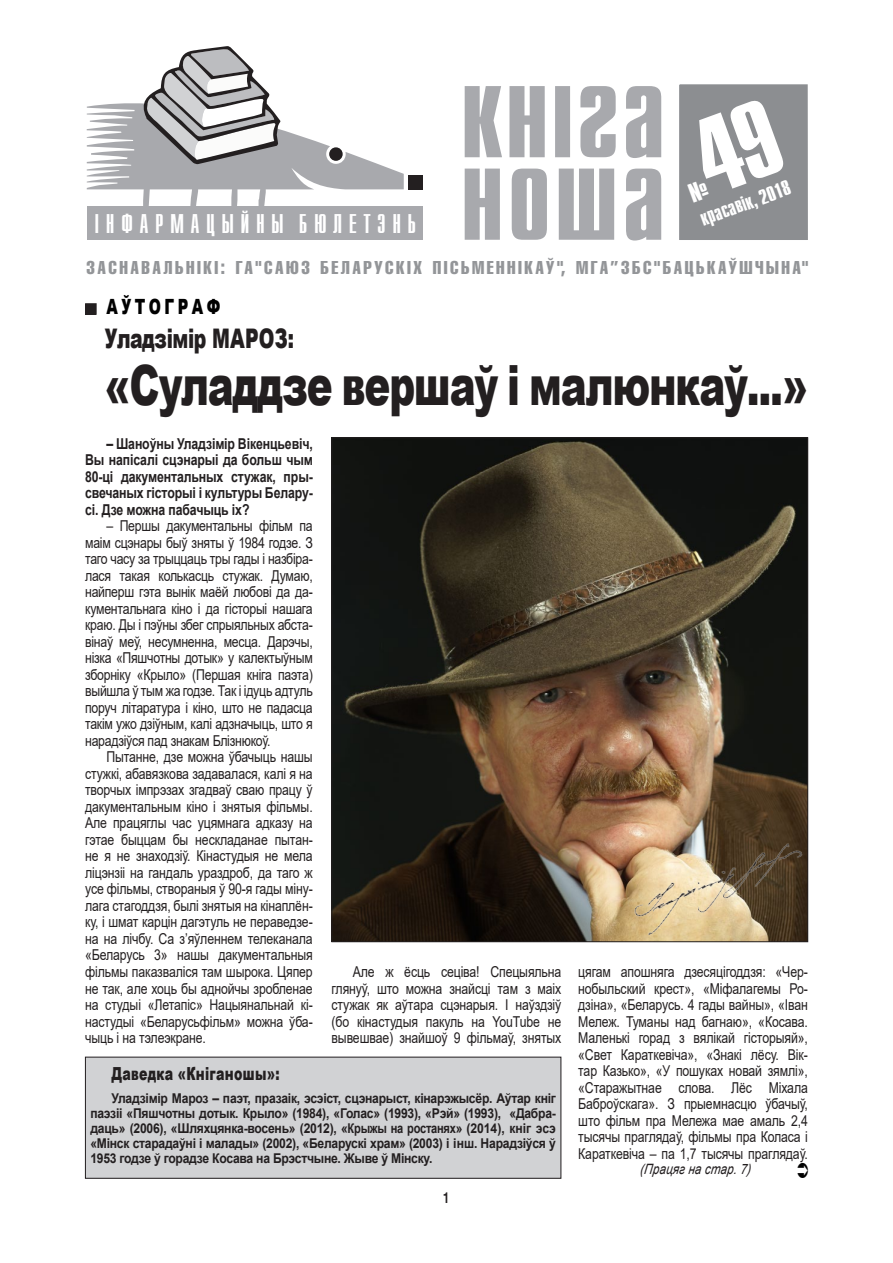
<style>
.page{position:relative;width:893px;height:1263px;background:#fff}
.page>*{position:absolute;margin:0;border:0;box-sizing:border-box;transform-origin:0 0}
.t1{font:900 55.5px "Arial";letter-spacing:-.03em;color:#231f20;scale:.7 1}
.t2{font:27px "Compact C";letter-spacing:.24em;color:#fff}
.t3{font:900 27px "Arial";letter-spacing:-.025em;color:#231f20;scale:.7 1}
.t4{font:700 21px "Compact C";color:#fff}
.t5{font:900 21px "Arial";letter-spacing:.235em;color:#000;scale:.7 1}
.t6{font:18.3px "Helios Compressed";letter-spacing:.14em;color:#939598}
.t7{font:900 18px "Arial";letter-spacing:.02em;color:#231f20;scale:.7 1}
.t8{font:15px/16.5px "Arial";letter-spacing:-.01em;color:#231f20;text-align:justify;scale:.82 1}
.t9{font:700 15px/16.5px "Arial";letter-spacing:-.01em;color:#231f20;text-align:justify;scale:.82 1}
.t10{font:700 15px "Helios Cond";color:#231f20;scale:.82 1}
.t11{font:italic 14.25px "Arial";color:#231f20;scale:.82 1}
.t12{font:700 13.5px/15px "Arial";letter-spacing:-.02em;color:#231f20;text-align:justify;scale:.9 1}
</style>
<div class="page">
<div style="left:85px;top:1057px;width:476px;height:121px;background:#d1d2d4"></div>
<div style="left:85px;top:1057px;width:476px;height:122px;border:1px solid #231f20"></div>
<div style="left:86px;top:304px;width:10px;height:10px;background:#231f20"></div>
<div style="left:85px;top:303px;width:12px;height:12px;border:2px solid #231f20"></div>
<svg style="left:465px;top:86px;width:196px;height:155px"></svg>
<div style="left:87px;top:206px;width:336px;height:34px;background:#a8a9ad"></div>
<div style="left:408px;top:175px;width:15px;height:14px;background:#231f20"></div>
<svg style="left:87px;top:46px;width:317px;height:160px"></svg>
<div style="left:679px;top:84px;width:129px;height:156px;background:#8c8e91"></div>
<img style="left:334px;top:440px;width:472px;height:500px">
<img style="left:614px;top:823px;width:195px;height:120px">
<h3 class="t4" style="left:697px;top:209px;width:96px;rotate:-20deg">красавік, 2018</h3>
<h2 class="t2" style="left:95px;top:210px;width:323px">ІНФАРМАЦЫЙНЫ БЮЛЕТЭНЬ</h2>
<p class="t6" style="left:86px;top:256px;width:723px">ЗАСНАВАЛЬНІКІ: ГА"САЮЗ БЕЛАРУСКІХ ПІСЬМЕННІКАЎ", МГА”ЗБС"БАЦЬКАЎШЧЫНА"</p>
<h3 class="t5" style="left:107px;top:291px;width:164px">АЎТОГРАФ</h3>
<h2 class="t3" style="left:105px;top:319px;width:272px">Уладзімір МАРОЗ:</h2>
<h1 class="t1" style="left:105px;top:345px;width:1006px">«Суладдзе вершаў і малюнкаў...»</h1>
<p class="t9" style="left:85px;top:436px;width:279px;text-indent:21px">– Шаноўны Уладзімір Вікенцьевіч, Вы напісалі сцэнарыі да больш чым 80-ці дакументальных стужак, пры&shy;свечаных гісторыі і культуры Белару&shy;сі. Дзе можна пабачыць іх?</p>
<p class="t8" style="left:85px;top:518px;width:279px;text-indent:21px">– Першы дакументальны фільм па маім сцэнары быў зняты ў 1984 годзе. З таго часу за трыццаць тры гады і назбіра&shy;лася такая колькасць стужак. Думаю, найперш гэта вынік маёй любові да да&shy;кументальнага кіно і да гісторыі нашага краю. Ды і пэўны збег спрыяльных абста&shy;вінаў меў, несумненна, месца. Дарэчы, нізка «Пяшчотны дотык» у калектыўным зборніку «Крыло» (Першая кніга паэта) выйшла ў тым жа годзе. Так і ідуць адтуль поруч літаратура і кіно, што не падасца такім ужо дзіўным, калі адзначыць, што я нарадзіўся пад знакам Блізнюкоў.</p>
<p class="t8" style="left:85px;top:749px;width:279px;text-indent:21px">Пытанне, дзе можна ўбачыць нашы стужкі, абавязкова задавалася, калі я на творчых імпрэзах згадваў сваю працу ў дакументальным кіно і знятыя фільмы.<br>Але працяглы час уцямнага адказу на гэтае быццам бы нескладанае пытан&shy;не я не знаходзіў. Кінастудыя не мела ліцэнзіі на гандаль ураздроб, да таго ж усе фільмы, створаныя ў 90-я гады міну&shy;лага стагоддзя, былі знятыя на кінаплён&shy;ку, і шмат карцін дагэтуль не пераведзе&shy;на на лічбу. Са з’яўленнем телеканала «Беларусь 3» нашы дакументальныя фільмы паказваліся там шырока. Цяпер не так, але хоць бы аднойчы зробленае на студыі «Летапіс» Нацыянальнай кі&shy;настудыі «Беларусьфільм» можна ўба&shy;чыць і на тэлеэкране.</p>
<p class="t8" style="left:332px;top:964px;width:282px;text-indent:21px">Але ж ёсць сеціва! Спецыяльна глянуў, што можна знайсці там з маіх стужак як аўтара сцэнарыя. І наўздзіў (бо кінастудыя пакуль на YouTube не вывешвае) знайшоў 9 фільмаў, знятых</p>
<p class="t8" style="left:578px;top:964px;width:282px">цягам апошняга дзесяцігоддзя: «Чер&shy;нобыльский крест», «Міфалагемы Ро&shy;дзіна», «Беларусь. 4 гады вайны», «Іван Мележ. Туманы над багнаю», «Косава.<br>Маленькі горад з вялікай гісторыяй», «Свет Караткевіча», «Знакі лёсу. Вік&shy;тар Казько», «У пошуках новай зямлі», «Старажытнае слова. Лёс Міхала Баброўскага». З прыемнасцю ўбачыў, што фільм пра Мележа мае амаль 2,4 тысячы праглядаў, фільмы пра Коласа і Караткевіча – па 1,7 тысячы праглядаў.</p>
<p class="t7" style="left:112px;top:1060px;width:241px">Даведка «Кніганошы»:</p>
<p class="t12" style="left:90px;top:1091px;width:519px;text-indent:21px">Уладзімір Мароз – паэт, празаік, эсэіст, сцэнарыст, кінарэжысёр. Аўтар кніг паэзіі «Пяшчотны дотык. Крыло» (1984), «Голас» (1993), «Рэй» (1993), «Дабра&shy;даць» (2006), «Шляхцянка-восень» (2012), «Крыжы на ростанях» (2014), кніг эсэ «Мінск старадаўні і малады» (2002), «Беларускі храм» (2003) і інш. Нарадзіўся ў 1953 годзе ў горадзе Косава на Брэстчыне. Жыве ў Мінску.</p>
<p class="t11" style="left:640px;top:1160px;width:137px">(Пр ацяг на стар . 7)</p>
<p class="t10" style="left:444px;top:1189px;width:9px">1</p>
</div>
